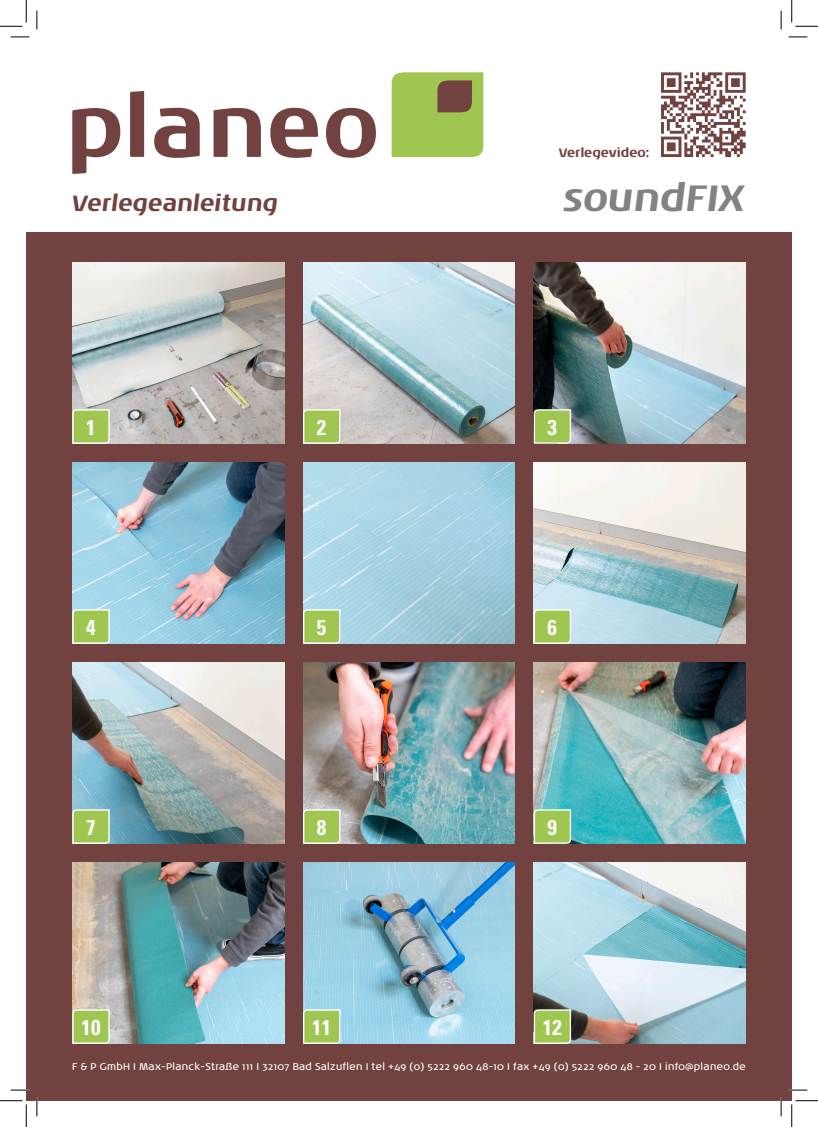
<style>
.page{position:relative;width:818px;height:1127px;background:#fff}
.page>*{position:absolute;margin:0;border:0;box-sizing:border-box;transform-origin:0 0}
.t1{font:italic 700 37.5px "Noa LT Std";letter-spacing:-.01em;color:#808285}
.t2{font:italic 700 22.5px "Noa LT Std";color:#714240}
.t3{font:21.38px "Univers LTCYR 67 Bold Cond";color:#fff}
.t4{font:700 12.5px "Noa LT Std";letter-spacing:-.01em;color:#714240}
.t5{font:10px "Noa LT Std";letter-spacing:.03em;color:#fff}
</style>
<div class="page">
<div style="left:26px;top:232px;width:766px;height:868px;background:#714240"></div>
<svg style="left:72px;top:108px;width:48px;height:66px"></svg>
<svg style="left:130px;top:91px;width:14px;height:66px"></svg>
<svg style="left:154px;top:108px;width:46px;height:50px"></svg>
<svg style="left:214px;top:108px;width:47px;height:49px"></svg>
<svg style="left:270px;top:108px;width:48px;height:50px"></svg>
<svg style="left:326px;top:108px;width:50px;height:50px"></svg>
<svg style="left:391px;top:72px;width:92px;height:85px;background:#9ab550"></svg>
<img style="left:72px;top:262px;width:212px;height:181px">
<img style="left:534px;top:262px;width:212px;height:181px">
<img style="left:72px;top:662px;width:212px;height:181px">
<img style="left:534px;top:662px;width:212px;height:181px">
<img style="left:72px;top:862px;width:212px;height:181px">
<img style="left:534px;top:862px;width:212px;height:181px">
<img style="left:72px;top:462px;width:212px;height:181px">
<img style="left:534px;top:462px;width:212px;height:181px">
<img style="left:303px;top:262px;width:212px;height:181px">
<img style="left:303px;top:462px;width:212px;height:181px">
<img style="left:303px;top:662px;width:212px;height:181px">
<img style="left:303px;top:862px;width:212px;height:181px">
<svg style="left:72px;top:408px;width:39px;height:36px"></svg>
<svg style="left:533px;top:408px;width:39px;height:36px"></svg>
<svg style="left:303px;top:608px;width:38px;height:36px"></svg>
<svg style="left:533px;top:808px;width:39px;height:36px"></svg>
<svg style="left:303px;top:408px;width:38px;height:36px"></svg>
<svg style="left:72px;top:608px;width:39px;height:36px"></svg>
<svg style="left:533px;top:608px;width:39px;height:36px"></svg>
<svg style="left:72px;top:1008px;width:39px;height:36px"></svg>
<svg style="left:72px;top:808px;width:39px;height:36px"></svg>
<svg style="left:303px;top:808px;width:38px;height:36px"></svg>
<svg style="left:303px;top:1008px;width:38px;height:36px"></svg>
<svg style="left:533px;top:1008px;width:39px;height:36px"></svg>
<svg style="left:661px;top:72px;width:85px;height:85px"></svg>
<svg style="left:11px;top:36px;width:18px;height:2px"></svg>
<svg style="left:788px;top:36px;width:19px;height:2px"></svg>
<svg style="left:11px;top:1089px;width:18px;height:1px"></svg>
<svg style="left:788px;top:1089px;width:19px;height:1px"></svg>
<svg style="left:36px;top:11px;width:2px;height:18px"></svg>
<svg style="left:36px;top:1097px;width:2px;height:18px"></svg>
<svg style="left:780px;top:11px;width:2px;height:18px"></svg>
<svg style="left:780px;top:1097px;width:2px;height:18px"></svg>
<svg style="left:0;top:0;width:27px;height:27px"></svg>
<svg style="left:0;top:1100px;width:27px;height:26px"></svg>
<svg style="left:791px;top:0;width:27px;height:27px"></svg>
<svg style="left:791px;top:1100px;width:27px;height:26px"></svg>
<p class="t4" style="left:559px;top:145px;width:92px">Verlegevideo:</p>
<h2 class="t2" style="left:72px;top:189px;width:207px">Verlegeanleitung</h2>
<h1 class="t1" style="left:563px;top:174px;width:184px">soundFIX</h1>
<h3 class="t3" style="left:317px;top:414px;width:11px">2</h3>
<h3 class="t3" style="left:86px;top:414px;width:11px">1</h3>
<h3 class="t3" style="left:548px;top:414px;width:11px">3</h3>
<h3 class="t3" style="left:86px;top:614px;width:11px">4</h3>
<h3 class="t3" style="left:548px;top:614px;width:11px">6</h3>
<h3 class="t3" style="left:317px;top:614px;width:11px">5</h3>
<h3 class="t3" style="left:86px;top:814px;width:11px">7</h3>
<h3 class="t3" style="left:317px;top:814px;width:11px">8</h3>
<h3 class="t3" style="left:548px;top:814px;width:11px">9</h3>
<h3 class="t3" style="left:82px;top:1014px;width:20px">10</h3>
<h3 class="t3" style="left:312px;top:1014px;width:20px">11</h3>
<h3 class="t3" style="left:543px;top:1014px;width:20px">12</h3>
<p class="t5" style="left:72px;top:1060px;width:675px">F &amp; P GmbH I Max-Planck-Straße 111 I 32107 Bad Salzuflen I tel +49 (o) 5222 960 48-10 I fax +49 (o) 5222 960 48 - 20 I info@planeo.de</p>
</div>
